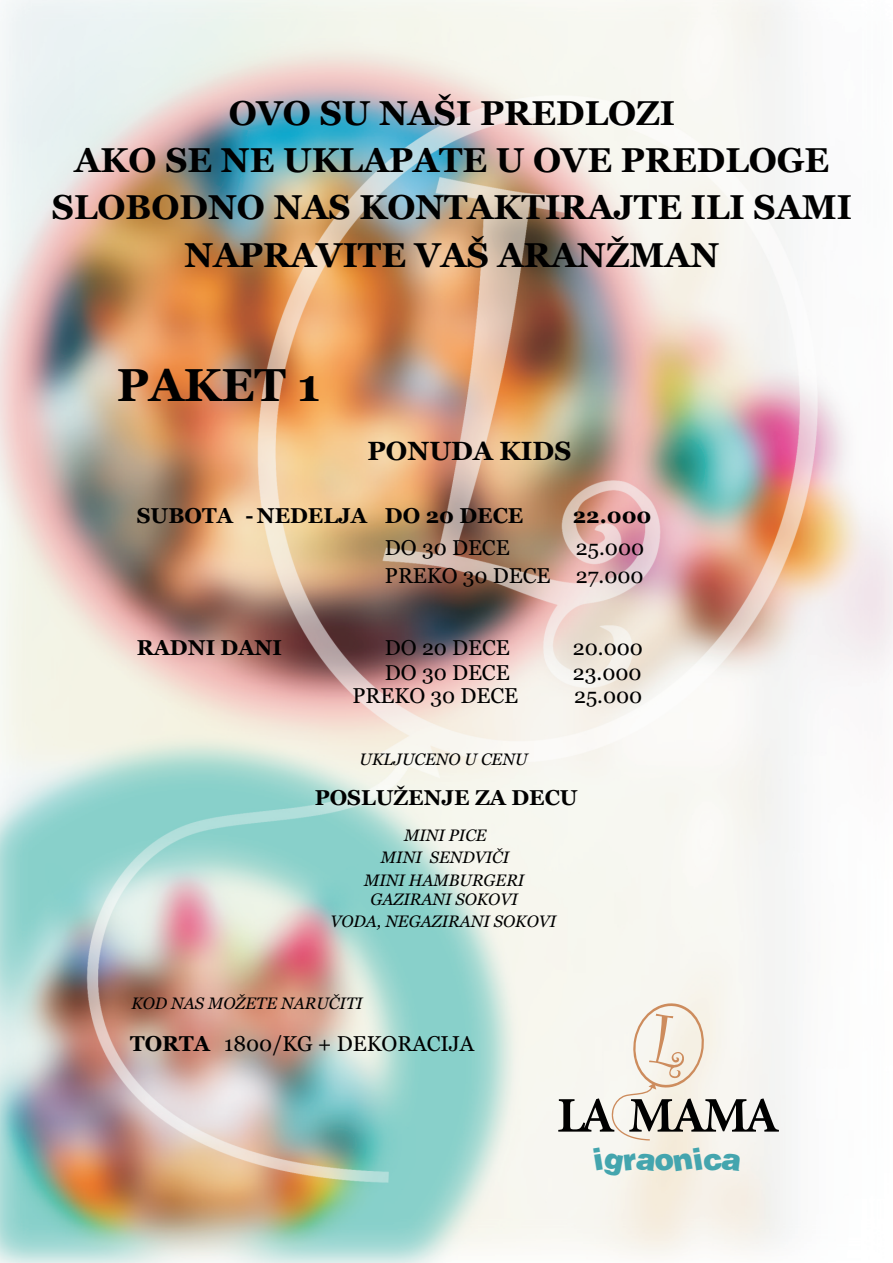
<style>
.page{position:relative;width:893px;height:1263px;background:#fff}
.page>*{position:absolute;margin:0;border:0;box-sizing:border-box;transform-origin:0 0}
.t1{font:700 45.9px "Georgia";color:#000}
.t2{font:700 34.2px/47.4px "Georgia";color:#000;text-align:center}
.t3{font:29.7px "Soopafresh";letter-spacing:.04em;color:#44a5ae}
.t4{font:700 26.25px "Georgia";color:#000}
.t5{font:21.3px/28.7px "Georgia";color:#000;text-align:right}
.t6{font:700 21.3px "Georgia";color:#000}
.t7{font:italic 16.5px/22.5px "Georgia";color:#000;text-align:center}
.s1{font-weight:700}
</style>
<div class="page">
<img style="left:0;top:0;width:893px;height:1263px">
<svg style="left:558px;top:1000px;width:221px;height:140px"></svg>
<h2 class="t2" style="left:52px;top:92px;width:802px">OVO SU NAŠI PREDLOZI<br>AKO SE NE UKLAPATE U OVE PREDLOGE<br>SLOBODNO NAS KONTAKTIRAJTE ILI SAMI<br>NAPRAVITE VAŠ ARANŽMAN</h2>
<h1 class="t1" style="left:117px;top:367px;width:205px">PAKET 1</h1>
<h3 class="t4" style="left:367px;top:441px;width:205px">PONUDA KIDS</h3>
<p class="t6" style="left:137px;top:507px;width:388px">SUBOTA - NEDELJA DO 20 DECE</p>
<p class="t6" style="left:573px;top:507px;width:80px">22.000</p>
<p class="t5" style="left:385px;top:534px;width:126px">DO 30 DECE</p>
<p class="t5" style="left:385px;top:534px;width:261px">25.000<br>PREKO 30 DECE 27.000</p>
<p class="t6" style="left:137px;top:639px;width:147px">RADNI DANI</p>
<p class="t5" style="left:385px;top:635px;width:126px">DO 20 DECE</p>
<p class="t5" style="left:573px;top:635px;width:72px">20.000</p>
<p class="t5" style="left:385px;top:660px;width:126px">DO 30 DECE</p>
<p class="t5" style="left:573px;top:660px;width:70px">23.000</p>
<p class="t5" style="left:353px;top:683px;width:167px">PREKO 30 DECE</p>
<p class="t5" style="left:574px;top:683px;width:70px">25.000</p>
<p class="t7" style="left:360px;top:749px;width:169px">UKLJUCENO U CENU</p>
<p class="t6" style="left:315px;top:789px;width:264px">POSLUŽENJE ZA DECU</p>
<p class="t7" style="left:364px;top:825px;width:162px">MINI PICE<br>MINI SENDVIÈI<br>MINI HAMBURGERI</p>
<p class="t7" style="left:330px;top:889px;width:227px;line-height:21.9px">GAZIRANI SOKOVI<br>VODA, NEGAZIRANI SOKOVI</p>
<p class="t7" style="left:131px;top:993px;width:233px">KOD NAS MOŽETE NARUÈITI</p>
<p class="t5" style="left:130px;top:1031px;width:345px"><span class="s1">TORTA</span> 1800/KG + DEKORACIJA</p>
<h3 class="t3" style="left:593px;top:1140px;width:147px">igraonica</h3>
</div>
